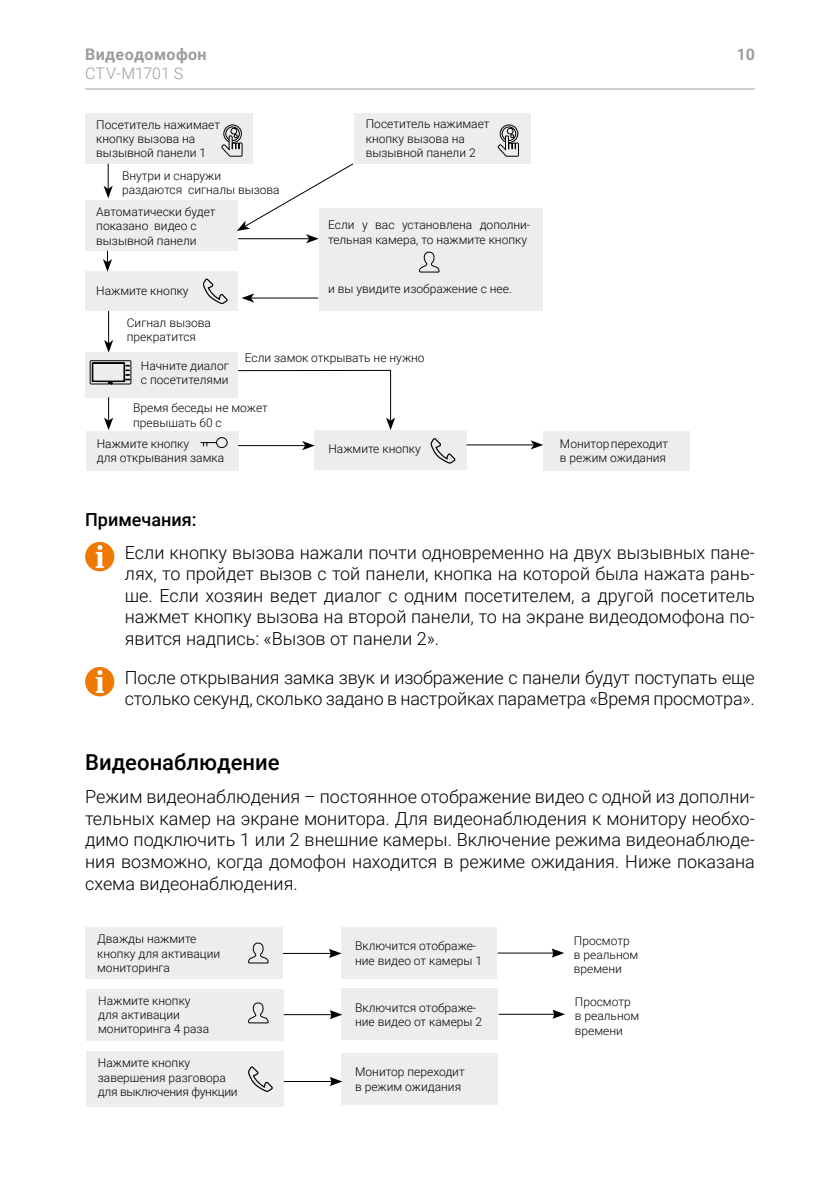
<style>
.page{position:relative;width:840px;height:1191px;background:#fff}
.page>*{position:absolute;margin:0;border:0;box-sizing:border-box;transform-origin:0 0}
.t1{font:500 22px "Roboto";color:#000}
.t2{font:300 18px/21.6px "Roboto";letter-spacing:-.01em;color:#000;text-align:justify}
.t3{font:500 18px "Roboto";color:#000}
.t4{font:700 16px "Roboto";letter-spacing:.025em;color:#9d9d9c}
.t5{font:300 16px "Roboto";color:#9d9d9c}
.t6{font:300 12px/14.4px "Roboto";color:#000}
</style>
<div class="page">
<hr style="left:85px;top:89px;width:669px;height:1px;background:#9d9d9c">
<div style="left:85px;top:542px;width:29px;height:29px;background:#ef7900;border-radius:50%"></div>
<svg style="left:96px;top:545px;width:8px;height:23px"></svg>
<div style="left:85px;top:667px;width:29px;height:29px;background:#ef7900;border-radius:50%"></div>
<svg style="left:96px;top:670px;width:8px;height:23px"></svg>
<div style="left:543px;top:431px;width:146px;height:40px;background:#ededed"></div>
<div style="left:314px;top:430px;width:152px;height:40px;background:#ededed"></div>
<div style="left:318px;top:209px;width:224px;height:102px;background:#ededed"></div>
<div style="left:85px;top:200px;width:153px;height:51px;background:#ededed"></div>
<div style="left:86px;top:113px;width:167px;height:51px;background:#ededed"></div>
<div style="left:354px;top:113px;width:176px;height:51px;background:#ededed"></div>
<div style="left:85px;top:272px;width:153px;height:39px;background:#ededed"></div>
<div style="left:85px;top:352px;width:153px;height:45px;background:#ededed"></div>
<div style="left:86px;top:431px;width:152px;height:40px;background:#ededed"></div>
<svg style="left:419px;top:251px;width:21px;height:22px"></svg>
<svg style="left:103px;top:164px;width:10px;height:34px"></svg>
<svg style="left:103px;top:251px;width:9px;height:21px"></svg>
<hr style="left:108px;top:311px;width:1px;height:32px;background:#000">
<svg style="left:104px;top:340px;width:9px;height:12px"></svg>
<svg style="left:104px;top:397px;width:9px;height:33px"></svg>
<svg style="left:237px;top:369px;width:158px;height:61px"></svg>
<hr style="left:238px;top:445px;width:67px;height:1px;background:#000">
<svg style="left:302px;top:441px;width:12px;height:9px"></svg>
<hr style="left:466px;top:444px;width:67px;height:1px;background:#000">
<svg style="left:530px;top:440px;width:13px;height:9px"></svg>
<hr style="left:251px;top:297px;width:67px;height:1px;background:#000">
<svg style="left:241px;top:293px;width:13px;height:10px"></svg>
<svg style="left:497px;top:124px;width:22px;height:33px"></svg>
<svg style="left:221px;top:124px;width:133px;height:119px"></svg>
<svg style="left:200px;top:437px;width:28px;height:11px"></svg>
<svg style="left:90px;top:360px;width:41px;height:24px"></svg>
<div style="left:85px;top:927px;width:197px;height:52px;background:#ededed"></div>
<div style="left:86px;top:1050px;width:197px;height:56px;background:#ededed"></div>
<div style="left:341px;top:927px;width:155px;height:52px;background:#ededed"></div>
<div style="left:86px;top:988px;width:197px;height:52px;background:#ededed"></div>
<div style="left:341px;top:988px;width:157px;height:52px;background:#ededed"></div>
<div style="left:341px;top:1053px;width:157px;height:52px;background:#ededed"></div>
<hr style="left:283px;top:953px;width:49px;height:1px;background:#000">
<svg style="left:329px;top:949px;width:12px;height:9px"></svg>
<hr style="left:497px;top:952px;width:57px;height:1px;background:#000">
<svg style="left:551px;top:948px;width:13px;height:9px"></svg>
<hr style="left:283px;top:1081px;width:50px;height:1px;background:#000">
<svg style="left:329px;top:1077px;width:13px;height:9px"></svg>
<hr style="left:283px;top:1014px;width:50px;height:1px;background:#000">
<svg style="left:329px;top:1010px;width:13px;height:9px"></svg>
<hr style="left:498px;top:1013px;width:57px;height:1px;background:#000">
<svg style="left:552px;top:1009px;width:12px;height:10px"></svg>
<svg style="left:430px;top:438px;width:26px;height:26px"></svg>
<svg style="left:248px;top:1066px;width:25px;height:26px"></svg>
<svg style="left:202px;top:278px;width:26px;height:27px"></svg>
<svg style="left:248px;top:942px;width:21px;height:22px"></svg>
<svg style="left:248px;top:1002px;width:21px;height:22px"></svg>
<h3 class="t4" style="left:85px;top:43px;width:123px">Видеодомофон</h3>
<h3 class="t5" style="left:85px;top:62px;width:100px">CTV-M1701 S</h3>
<p class="t6" style="left:96px;top:117px;width:125px">Посетитель нажимает кнопку вызова на вызывной панели 1</p>
<p class="t6" style="left:365px;top:116px;width:125px">Посетитель нажимает кнопку вызова на вызывной панели 2</p>
<p class="t6" style="left:122px;top:168px;width:159px">Внутри и снаружи раздаются сигналы вызова</p>
<p class="t6" style="left:96px;top:204px;width:121px">Автоматически будет показано видео с вызывной панели</p>
<p class="t6" style="left:328px;top:217px;width:204px">Если у вас установлена дополни&shy;тельная камера, то нажмите кнопку</p>
<p class="t6" style="left:328px;top:281px;width:185px">и вы увидите изображение с нее.</p>
<p class="t6" style="left:96px;top:283px;width:94px">Нажмите кнопку</p>
<p class="t6" style="left:127px;top:315px;width:86px">Сигнал вызова прекратится</p>
<p class="t6" style="left:141px;top:358px;width:89px">Начните диалог с посетителями</p>
<p class="t6" style="left:133px;top:400px;width:136px">Время беседы не может превышать 60 с</p>
<p class="t6" style="left:245px;top:350px;width:181px">Если замок открывать не нужно</p>
<p class="t6" style="left:97px;top:435px;width:129px">Нажмите кнопку<br>для открывания замка</p>
<p class="t6" style="left:328px;top:441px;width:94px">Нажмите кнопку</p>
<p class="t6" style="left:559px;top:435px;width:110px">Монитор переходит в режим ожидания</p>
<h3 class="t4" style="left:736px;top:43px;width:19px">10</h3>
<h2 class="t3" style="left:85px;top:506px;width:113px">Примечания:</h2>
<p class="t2" style="left:125px;top:540px;width:631px">Если кнопку вызова нажали почти одновременно на двух вызывных пане&shy;лях, то пройдет вызов с той панели, кнопка на которой была нажата рань&shy;ше. Если хозяин ведет диалог с одним посетителем, а другой посетитель нажмет кнопку вызова на второй панели, то на экране видеодомофона по&shy;явится надпись: «Вызов от панели 2».</p>
<h2 class="t2" style="left:125px;top:666px;width:631px">После открывания замка звук и изображение с панели будут поступать еще столько секунд, сколько задано в настройках параметра «Время просмотра».</h2>
<h1 class="t1" style="left:85px;top:747px;width:196px">Видеонаблюдение</h1>
<p class="t2" style="left:85px;top:785px;width:670px">Режим видеонаблюдения – постоянное отображение видео с одной из дополни&shy;тельных камер на экране монитора. Для видеонаблюдения к монитору необхо&shy;димо подключить 1 или 2 внешние камеры. Включение режима видеонаблюде&shy;ния возможно, когда домофон находится в режиме ожидания. Ниже показана схема видеонаблюдения.</p>
<p class="t6" style="left:97px;top:931px;width:124px">Дважды нажмите кнопку для активации мониторинга</p>
<p class="t6" style="left:355px;top:938px;width:128px">Включится отображе&shy;ние видео от камеры 1</p>
<p class="t6" style="left:573px;top:932px;width:66px">Просмотр в реальном времени</p>
<p class="t6" style="left:98px;top:992px;width:112px">Нажмите кнопку для активации мониторинга 4 раза</p>
<p class="t6" style="left:355px;top:999px;width:128px">Включится отображе&shy;ние видео от камеры 2</p>
<p class="t6" style="left:355px;top:1064px;width:111px">Монитор переходит в режим ожидания</p>
<p class="t6" style="left:98px;top:1055px;width:141px">Нажмите кнопку завершения разговора для выключения функции</p>
<p class="t6" style="left:574px;top:994px;width:66px">Просмотр в реальном времени</p>
</div>
